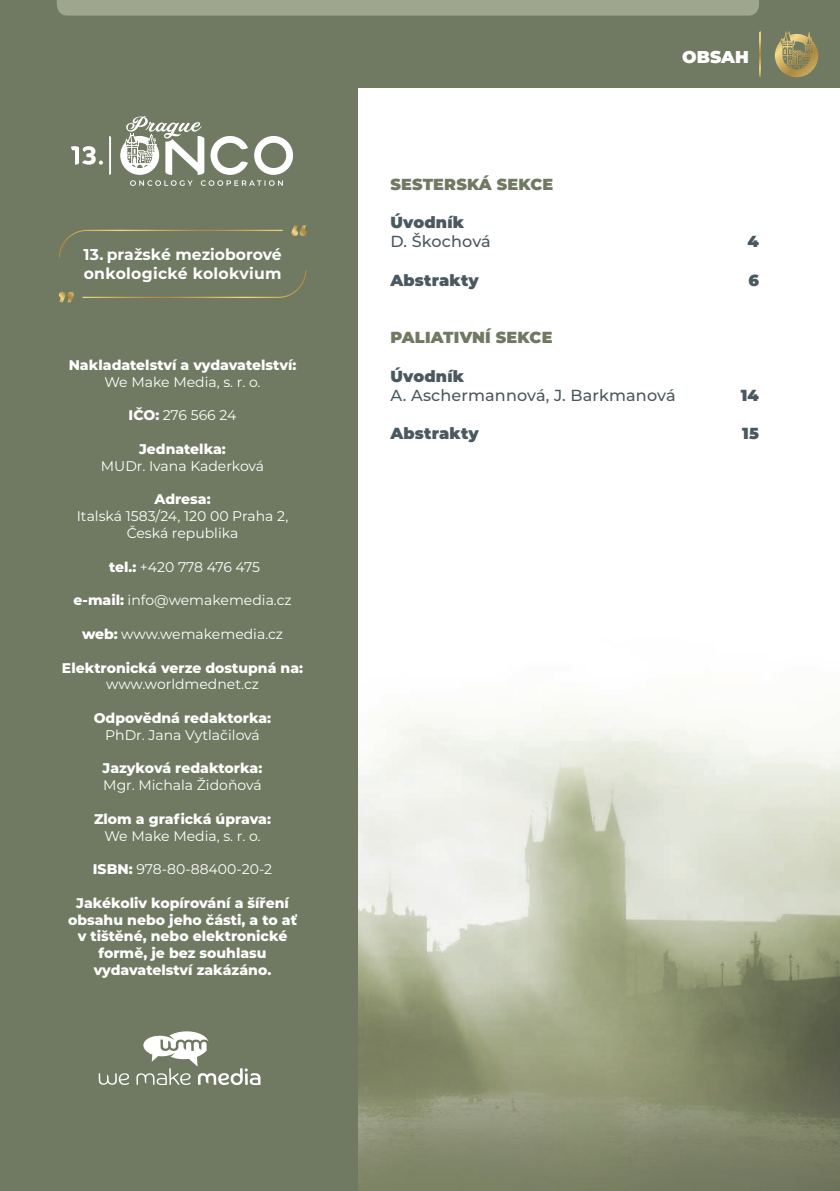
<style>
.page{position:relative;width:840px;height:1191px;background:#fff}
.page>*{position:absolute;margin:0;border:0;box-sizing:border-box;transform-origin:0 0}
.t1{font:900 17.2px "Montserrat";color:#fff}
.t2{font:900 16px "Montserrat";letter-spacing:.01em;color:#4a585f}
.t3{font:500 16px "Montserrat";letter-spacing:.01em;color:#4a585f}
.t4{font:900 16px "Montserrat";letter-spacing:.01em;color:#707961}
.t5{font:700 15.6px "Montserrat";letter-spacing:.005em;color:#fff}
.t6{font:800 14px/16.8px "Montserrat";color:#fff;text-align:center}
.t7{font:14px "Montserrat";color:#fff}
.t8{font:14px "Montserrat";letter-spacing:-.02em;color:#fff}
.s1{font-weight:800}
.s2{font-weight:400}
</style>
<div class="page">
<img style="left:357px;top:465px;width:482px;height:726px">
<div style="left:0;top:0;width:357px;height:1191px;background:#707961"></div>
<svg style="left:99px;top:1031px;width:161px;height:54px"></svg>
<div style="left:0;top:0;width:839px;height:88px;background:#707961"></div>
<svg style="left:774px;top:31px;width:43px;height:46px"></svg>
<div style="left:57px;top:0;width:701px;height:16px;background:#9fa68e"></div>
<svg style="left:759px;top:31px;width:1px;height:46px"></svg>
<svg style="left:59px;top:292px;width:15px;height:10px"></svg>
<svg style="left:82px;top:270px;width:224px;height:28px"></svg>
<svg style="left:291px;top:225px;width:15px;height:11px"></svg>
<svg style="left:59px;top:230px;width:223px;height:28px"></svg>
<svg style="left:109px;top:136px;width:2px;height:39px"></svg>
<svg style="left:71px;top:146px;width:32px;height:19px"></svg>
<svg style="left:120px;top:116px;width:173px;height:70px"></svg>
<p class="t5" style="left:83px;top:243px;width:200px">13. pražské mezioborové</p>
<p class="t5" style="left:84px;top:262px;width:199px">onkologické kolokvium</p>
<p class="t6" style="left:69px;top:356px;width:229px">Nakladatelství a vydavatelství:</p>
<p class="t7" style="left:104px;top:372px;width:157px">We Make Media, s. r. o.</p>
<p class="t7" style="left:129px;top:406px;width:109px"><span class="s1">IČO:</span> 276 566 24</p>
<p class="t6" style="left:139px;top:440px;width:88px">Jednatelka:</p>
<p class="t7" style="left:101px;top:456px;width:165px">MUDr. Ivana Kaderková</p>
<p class="t6" style="left:154px;top:490px;width:58px">Adresa:</p>
<p class="t7" style="left:77px;top:506px;width:213px">Italská 1583/24, 120 00 Praha 2,</p>
<p class="t7" style="left:127px;top:523px;width:113px">Česká republika</p>
<p class="t8" style="left:109px;top:557px;width:152px"><span class="s1">tel.:</span> +420 778 476 475</p>
<p class="t7" style="left:73px;top:590px;width:219px"><span class="s1">e-mail:</span> info@wemakemedia.cz</p>
<p class="t7" style="left:82px;top:624px;width:202px"><span class="s1">web:</span> www.wemakemedia.cz</p>
<p class="t6" style="left:62px;top:658px;width:242px">Elektronická verze dostupná na: <span class="s2">www.worldmednet.cz</span></p>
<p class="t6" style="left:94px;top:709px;width:179px">Odpovědná redaktorka:</p>
<p class="t7" style="left:105px;top:725px;width:156px">PhDr. Jana Vytlačilová</p>
<p class="t6" style="left:103px;top:759px;width:161px">Jazyková redaktorka:</p>
<p class="t7" style="left:103px;top:775px;width:160px">Mgr. Michala Židoňová</p>
<p class="t6" style="left:94px;top:809px;width:178px">Zlom a grafická úprava:</p>
<p class="t7" style="left:104px;top:826px;width:157px">We Make Media, s. r. o.</p>
<p class="t7" style="left:93px;top:859px;width:181px"><span class="s1">ISBN:</span> 978-80-88400-20-2</p>
<p class="t6" style="left:68px;top:893px;width:230px">Jakékoliv kopírování a šíření obsahu nebo jeho části, a to ať v tištěné, nebo elektronické</p>
<p class="t6" style="left:98px;top:944px;width:169px">formě, je bez souhlasu</p>
<p class="t6" style="left:94px;top:961px;width:179px">vydavatelství zakázáno.</p>
<p class="t1" style="left:681px;top:44px;width:68px">OBSAH</p>
<p class="t4" style="left:390px;top:172px;width:164px">SESTERSKÁ SEKCE</p>
<p class="t2" style="left:390px;top:210px;width:75px">Úvodník</p>
<p class="t3" style="left:390px;top:230px;width:102px">D. Škochová</p>
<p class="t2" style="left:747px;top:230px;width:13px">4</p>
<p class="t2" style="left:390px;top:268px;width:90px">Abstrakty</p>
<p class="t2" style="left:748px;top:268px;width:12px">6</p>
<p class="t4" style="left:390px;top:326px;width:163px">PALIATIVNÍ SEKCE</p>
<p class="t2" style="left:390px;top:364px;width:75px">Úvodník</p>
<p class="t3" style="left:390px;top:384px;width:286px">A. Aschermannová, J. Barkmanová</p>
<p class="t2" style="left:740px;top:383px;width:20px">14</p>
<p class="t2" style="left:390px;top:422px;width:90px">Abstrakty</p>
<p class="t2" style="left:741px;top:422px;width:18px">15</p>
</div>
